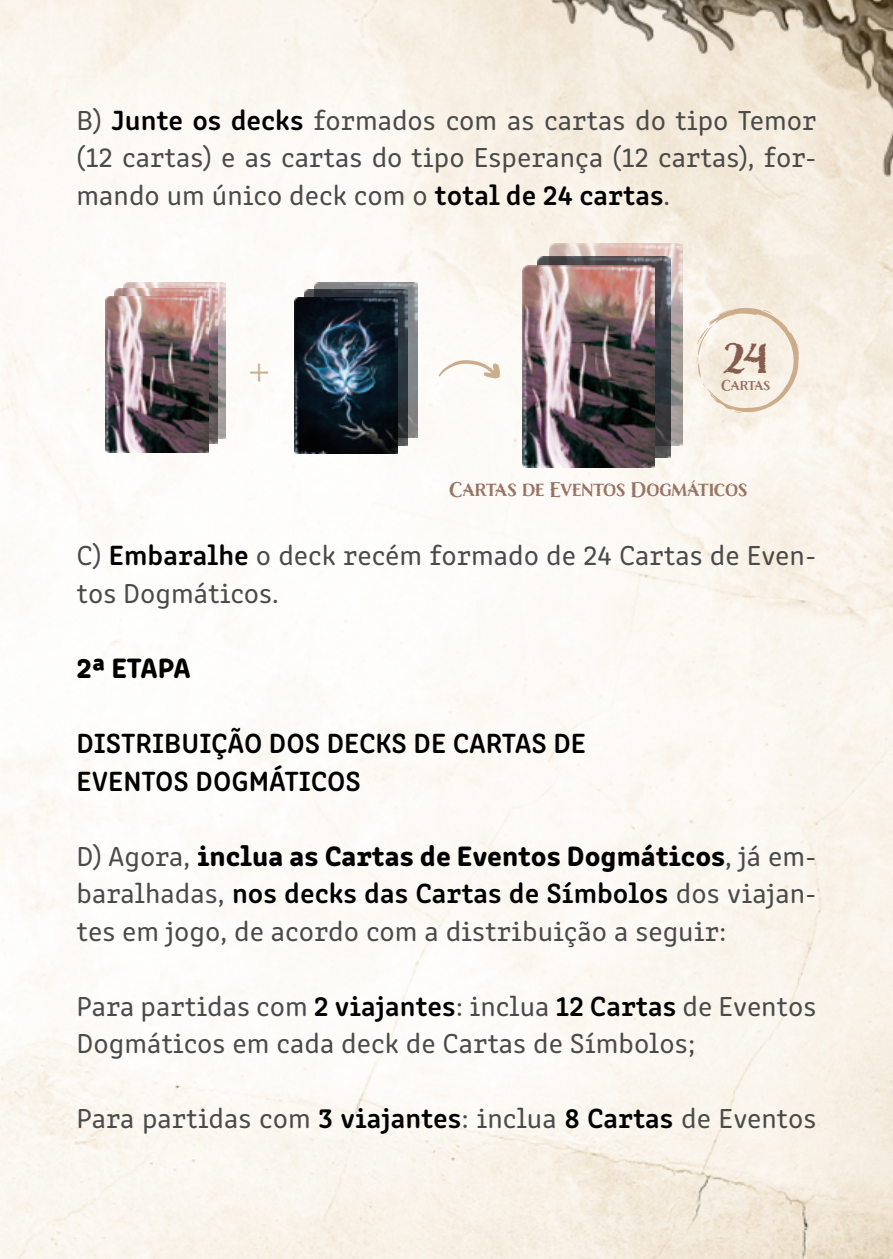
<style>
.page{position:relative;width:893px;height:1259px;background:#fff}
.page>*{position:absolute;margin:0;border:0;box-sizing:border-box;transform-origin:0 0}
.t1{font:700 46.8px "Nelson";color:#855c4d}
.t2{font:700 36.3px "Nelson";color:#ccad8b}
.t3{font:28.5px/37.5px "Clone Rounded";color:#4a4a49}
.t4{font:28.5px "Clone Rounded Eb";color:#000}
.t5{font:600 28.5px/37.5px "Clone Rounded";color:#000}
.t6{font:700 19.5px "Nelson";letter-spacing:-.02em;color:#987162}
.t7{font:700 14.4px "Nelson";color:#987162}
.s1{font-weight:600;color:#000}
.s2{font-family:"Clone Rounded";color:#4a4a49}
</style>
<div class="page">
<img style="left:0;top:0;width:476px;height:1259px">
<img style="left:476px;top:0;width:417px;height:1259px">
<img style="left:550px;top:244px;width:132px;height:201px">
<img style="left:538px;top:256px;width:133px;height:201px">
<img style="left:315px;top:282px;width:103px;height:156px">
<img style="left:123px;top:282px;width:103px;height:156px">
<svg style="left:439px;top:360px;width:61px;height:18px"></svg>
<img style="left:115px;top:288px;width:102px;height:156px">
<img style="left:105px;top:296px;width:103px;height:156px">
<img style="left:522px;top:266px;width:133px;height:201px">
<svg style="left:696px;top:308px;width:103px;height:104px;background:#f2e8da"></svg>
<img style="left:305px;top:290px;width:102px;height:155px">
<img style="left:294px;top:298px;width:103px;height:155px">
<p class="t3" style="left:77px;top:99px;width:741px;text-align:justify">B) <span class="s1">Junte os decks</span> formados com as cartas do tipo Temor (12 cartas) e as cartas do tipo Esperança (12 cartas), for&shy;mando um único deck com o <span class="s1">total de 24 cartas</span>.</p>
<p class="t2" style="left:250px;top:348px;width:21px">+</p>
<h1 class="t1" style="left:723px;top:326px;width:46px">24</h1>
<p class="t7" style="left:721px;top:375px;width:51px">Cartas</p>
<p class="t6" style="left:449px;top:476px;width:300px">Cartas de Eventos Dogmáticos</p>
<p class="t3" style="left:77px;top:535px;width:741px">C) <span class="s1">Embaralhe</span> o deck recém formado de 24 Cartas de Even&shy;tos Dogmáticos.</p>
<p class="t4" style="left:77px;top:645px;width:116px">2ª ETAPA</p>
<p class="t5" style="left:77px;top:722px;width:511px">DISTRIBUIÇÃO DOS DECKS DE CARTAS DE<br>EVENTOS DOGMÁTICOS</p>
<p class="t4" style="left:77px;top:832px;width:741px"><span class="s2">D) Agora,</span> inclua as Cartas de Eventos Dogmáticos<span class="s2">, já em-</span></p>
<p class="t3" style="left:77px;top:872px;width:741px">baralhadas, <span class="s1">nos decks das Cartas de Símbolos</span> dos viajan&shy;tes em jogo, de acordo com a distribuição a seguir:</p>
<p class="t3" style="left:77px;top:985px;width:741px">Para partidas com <span class="s1">2 viajantes</span>: inclua <span class="s1">12 Cartas</span> de Eventos<br>Dogmáticos em cada deck de Cartas de Símbolos;</p>
<p class="t3" style="left:77px;top:1097px;width:741px">Para partidas com <span class="s1">3 viajantes</span>: inclua <span class="s1">8 Cartas</span> de Eventos</p>
</div>
